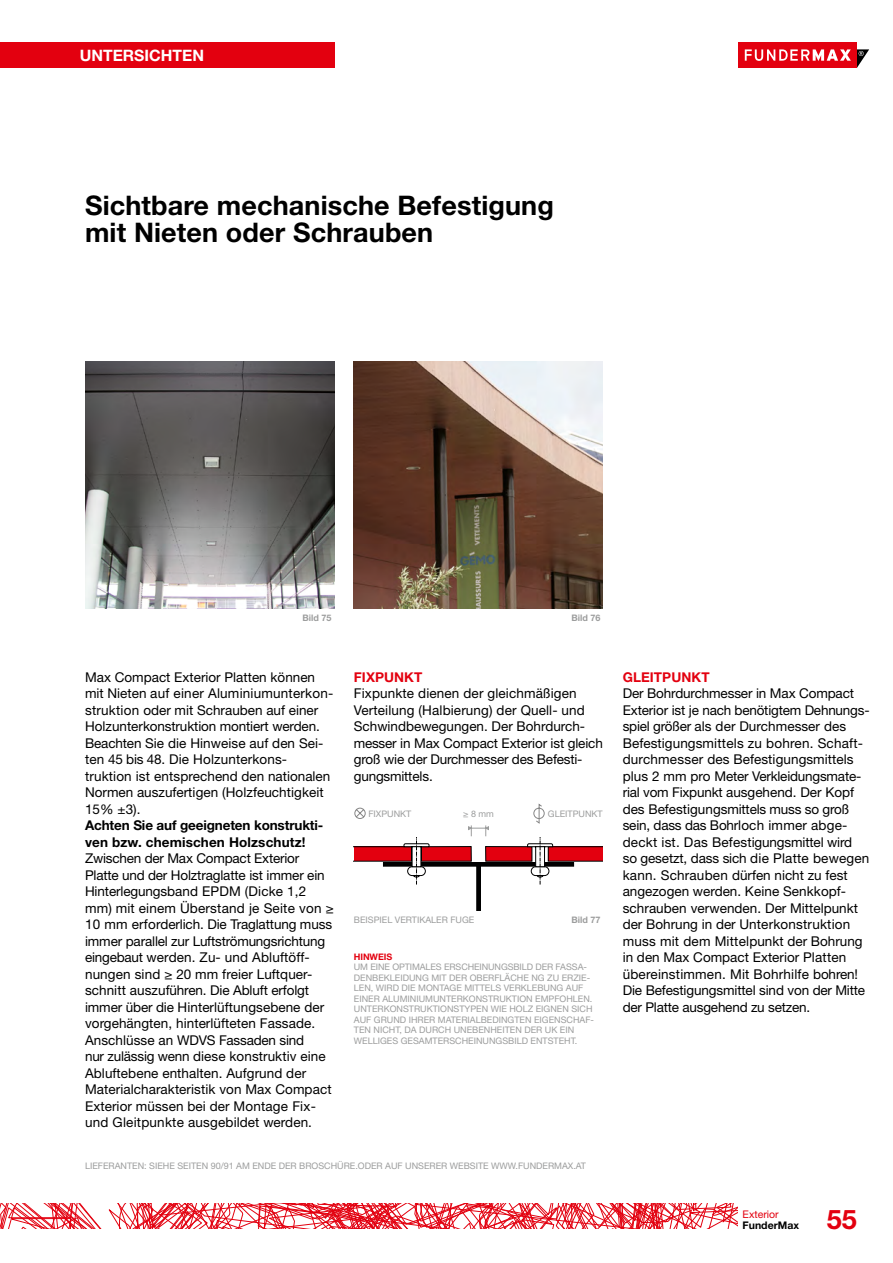
<style>
.page{position:relative;width:893px;height:1263px;background:#fff}
.page>*{position:absolute;margin:0;border:0;box-sizing:border-box;transform-origin:0 0}
.t1{font:700 27px/27px "Helvetica Neue LT Pro";letter-spacing:.005em;color:#000}
.t2{font:700 27px "Helvetica Neue LT Pro";color:#e3000f}
.t3{font:700 15.75px "Helvetica Neue LT Pro";color:#fff}
.t4{font:13.5px/16.5px "Helvetica Neue LT Pro";color:#000}
.t5{font:700 13.5px/16.5px "Helvetica Neue LT Pro";letter-spacing:-.01em;color:#000}
.t6{font:700 13.5px "Helvetica Neue LT Pro";letter-spacing:.005em;color:#e3000f}
.t7{font:700 10.5px "Helvetica Neue LT Pro";color:#000}
.t8{font:10.5px "Helvetica Neue LT Pro";color:#e3000f}
.t9{font:9px/10.5px "Helvetica Neue LT Pro";color:#9c9d9d}
.t10{font:700 9px "Helvetica Neue LT Pro";color:#9c9d9d}
.t11{font:700 9px "Helvetica Neue LT Pro";letter-spacing:-.01em;color:#e3000f}
</style>
<div class="page">
<div style="left:738px;top:43px;width:119px;height:25px;background:#e3000f"></div>
<svg style="left:745px;top:49px;width:124px;height:19px"></svg>
<svg style="left:0;top:1203px;width:737px;height:26px"></svg>
<div style="left:421px;top:846px;width:50px;height:15px;background:#e3000f"></div>
<div style="left:421px;top:846px;width:50px;height:15px;border:1px solid #000"></div>
<div style="left:421px;top:862px;width:115px;height:4px;border:1px solid #000"></div>
<div style="left:486px;top:846px;width:46px;height:15px;background:#e3000f"></div>
<div style="left:485px;top:846px;width:47px;height:15px;border:1px solid #000"></div>
<svg style="left:477px;top:866px;width:4px;height:45px"></svg>
<svg style="left:527px;top:837px;width:76px;height:47px"></svg>
<svg style="left:354px;top:837px;width:75px;height:47px"></svg>
<svg style="left:468px;top:825px;width:21px;height:11px"></svg>
<svg style="left:533px;top:803px;width:12px;height:21px"></svg>
<svg style="left:354px;top:808px;width:12px;height:11px"></svg>
<img style="left:85px;top:361px;width:249px;height:248px">
<img style="left:354px;top:361px;width:249px;height:248px">
<div style="left:0;top:43px;width:334px;height:25px;background:#e3000f"></div>
<p class="t3" style="left:80px;top:45px;width:126px">UNTERSICHTEN</p>
<h1 class="t1" style="left:85px;top:191px;width:470px">Sichtbare mechanische Befestigung mit Nieten oder Schrauben</h1>
<p class="t10" style="left:303px;top:612px;width:30px">Bild 75</p>
<p class="t10" style="left:571px;top:612px;width:30px">Bild 76</p>
<p class="t4" style="left:85px;top:668px;width:250px">Max Compact Exterior Platten können mit Nieten auf einer Aluminiumunterkon&shy;struktion oder mit Schrauben auf einer Holzunterkonstruktion montiert werden.<br>Beachten Sie die Hinweise auf den Sei&shy;ten 45 bis 48. Die Holzunterkons&shy;truktion ist entsprechend den nationalen Normen auszufertigen (Holzfeuchtigkeit 15% ±3).</p>
<p class="t5" style="left:85px;top:816px;width:240px">Achten Sie auf geeigneten konstrukti&shy;ven bzw. chemischen Holzschutz!</p>
<p class="t4" style="left:85px;top:850px;width:250px">Zwischen der Max Compact Exterior Platte und der Holztraglatte ist immer ein Hinterlegungsband EPDM (Dicke 1,2 mm) mit einem Überstand je Seite von ≥ 10 mm erforderlich. Die Traglattung muss immer parallel zur Luftströmungsrichtung eingebaut werden. Zu- und Abluftöff&shy;nungen sind ≥ 20 mm freier Luftquer&shy;schnitt auszuführen. Die Abluft erfolgt immer über die Hinterlüftungsebene der vorgehängten, hinterlüfteten Fassade.<br>Anschlüsse an WDVS Fassaden sind<br>nur zulässig wenn diese konstruktiv eine Abluftebene enthalten. Aufgrund der Materialcharakteristik von Max Compact Exterior müssen bei der Montage Fix&shy;und Gleitpunkte ausgebildet werden.</p>
<p class="t6" style="left:354px;top:668px;width:70px">FIXPUNKT</p>
<p class="t4" style="left:354px;top:685px;width:250px">Fixpunkte dienen der gleichmäßigen Verteilung (Halbierung) der Quell- und Schwindbewegungen. Der Bohrdurch&shy;messer in Max Compact Exterior ist gleich groß wie der Durchmesser des Befesti&shy;gungsmittels.</p>
<p class="t9" style="left:368px;top:808px;width:44px">FIXPUNKT</p>
<p class="t9" style="left:463px;top:808px;width:32px">≥ 8 mm</p>
<p class="t9" style="left:548px;top:808px;width:56px">GLEITPUNKT</p>
<p class="t9" style="left:354px;top:915px;width:122px">BEISPIEL VERTIKALER FUGE</p>
<p class="t10" style="left:571px;top:914px;width:30px">Bild 77</p>
<p class="t11" style="left:354px;top:951px;width:40px">HINWEIS</p>
<p class="t9" style="left:354px;top:961px;width:242px">UM EINE OPTIMALES ERSCHEINUNGSBILD DER FASSA-DENBEKLEIDUNG MIT DER OBERFLÄCHE NG ZU ERZIE-LEN, WIRD DIE MONTAGE MITTELS VERKLEBUNG AUF EINER ALUMINIUMUNTERKONSTRUKTION EMPFOHLEN.<br>UNTERKONSTRUKTIONSTYPEN WIE HOLZ EIGNEN SICH AUF GRUND IHRER MATERIALBEDINGTEN EIGENSCHAF-TEN NICHT, DA DURCH UNEBENHEITEN DER UK EIN WELLIGES GESAMTERSCHEINUNGSBILD ENTSTEHT.</p>
<p class="t9" style="left:85px;top:1161px;width:502px">LIEFERANTEN: SIEHE SEITEN 90/91 AM ENDE DER BROSCHÜRE.ODER AUF UNSERER WEBSITE WWW.FUNDERMAX.AT</p>
<p class="t6" style="left:623px;top:668px;width:88px">GLEITPUNKT</p>
<p class="t4" style="left:623px;top:685px;width:248px">Der Bohrdurchmesser in Max Compact Exterior ist je nach benötigtem Dehnungs&shy;spiel größer als der Durchmesser des Befestigungsmittels zu bohren. Schaft&shy;durchmesser des Befestigungsmittels plus 2 mm pro Meter Verkleidungsmate&shy;rial vom Fixpunkt ausgehend. Der Kopf des Befestigungsmittels muss so groß sein, dass das Bohrloch immer abge&shy;deckt ist. Das Befestigungsmittel wird so gesetzt, dass sich die Platte bewegen kann. Schrauben dürfen nicht zu fest angezogen werden. Keine Senkkopf&shy;schrauben verwenden. Der Mittelpunkt der Bohrung in der Unterkonstruktion muss mit dem Mittelpunkt der Bohrung in den Max Compact Exterior Platten übereinstimmen. Mit Bohrhilfe bohren!<br>Die Befestigungsmittel sind von der Mitte der Platte ausgehend zu setzen.</p>
<p class="t8" style="left:743px;top:1208px;width:38px">Exterior</p>
<p class="t7" style="left:743px;top:1218px;width:58px">FunderMax</p>
<h1 class="t2" style="left:827px;top:1202px;width:32px">55</h1>
</div>
